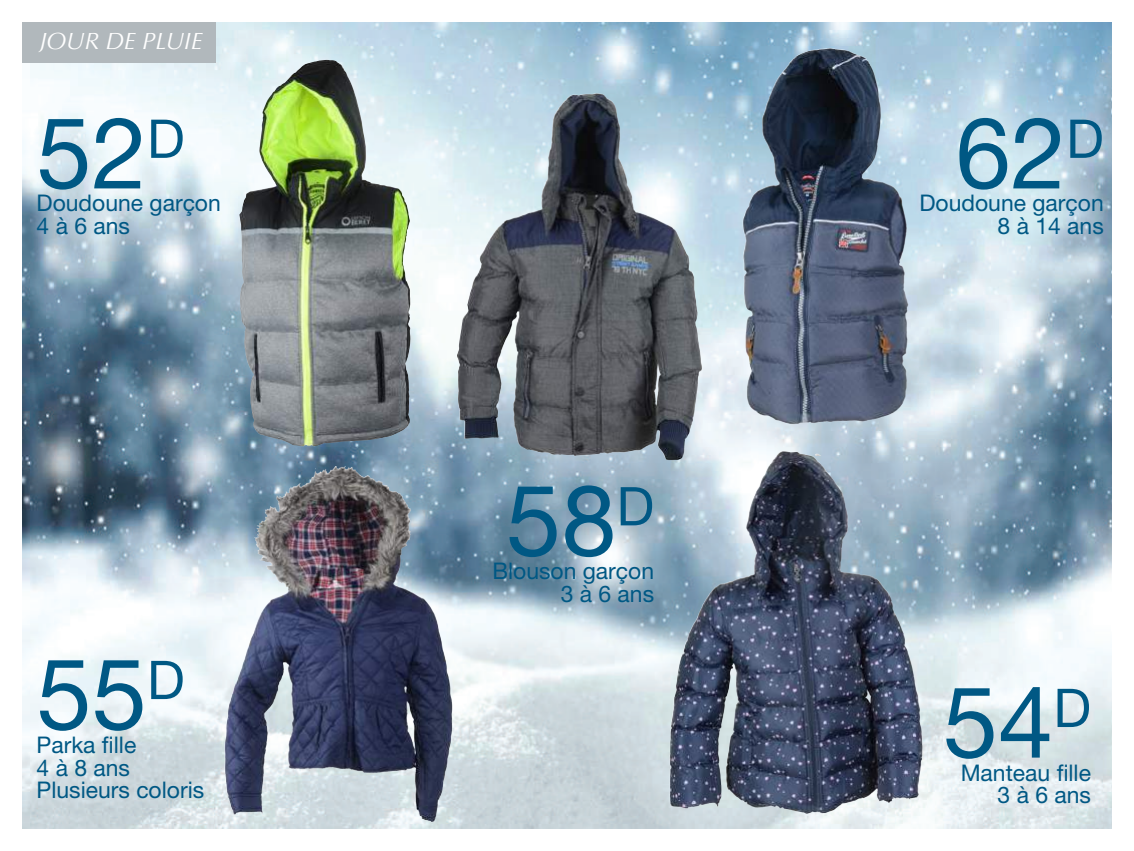
<style>
.page{position:relative;width:1134px;height:851px;background:#fff}
.page>*{position:absolute;margin:0;border:0;box-sizing:border-box;transform-origin:0 0}
.t1{font:99.4px "Helvetica Neue LT Pro";color:#005884}
.t2{font:italic 23.6px "Optima";color:#fff}
.t3{font:23px/23px "Helvetica Neue LT Pro";color:#005884;text-align:right}
</style>
<div class="page">
<img style="left:23px;top:23px;width:1088px;height:805px">
<div style="left:23px;top:23px;width:193px;height:40px;background:#b1b8bc"></div>
<img style="left:725px;top:29px;width:217px;height:426px">
<img style="left:653px;top:442px;width:283px;height:380px">
<img style="left:206px;top:455px;width:258px;height:373px">
<img style="left:445px;top:79px;width:276px;height:406px">
<img style="left:239px;top:60px;width:173px;height:386px">
<p class="t2" style="left:40px;top:27px;width:164px">JOUR DE PLUIE</p>
<h1 class="t1" style="left:37px;top:94px;width:150px">52<sup>D</sup></h1>
<p class="t3" style="left:37px;top:191px;width:186px;text-align:left">Doudoune garçon<br>6à4 ans</p>
<h1 class="t1" style="left:37px;top:634px;width:150px">55<sup>D</sup></h1>
<p class="t3" style="left:37px;top:732px;width:169px;text-align:left">Parka fille<br>8à4 ans<br>Plusieurs coloris</p>
<h1 class="t1" style="left:506px;top:461px;width:150px">58<sup>D</sup></h1>
<p class="t3" style="left:492px;top:558px;width:163px">Blouson garçon<br>6à3 ans</p>
<h1 class="t1" style="left:956px;top:94px;width:150px">62<sup>D</sup></h1>
<p class="t3" style="left:919px;top:191px;width:186px">Doudoune garçon<br>à8 14 ans</p>
<h1 class="t1" style="left:943px;top:662px;width:150px">54<sup>D</sup></h1>
<p class="t3" style="left:961px;top:760px;width:132px">Manteau fille<br>6à3 ans</p>
</div>
